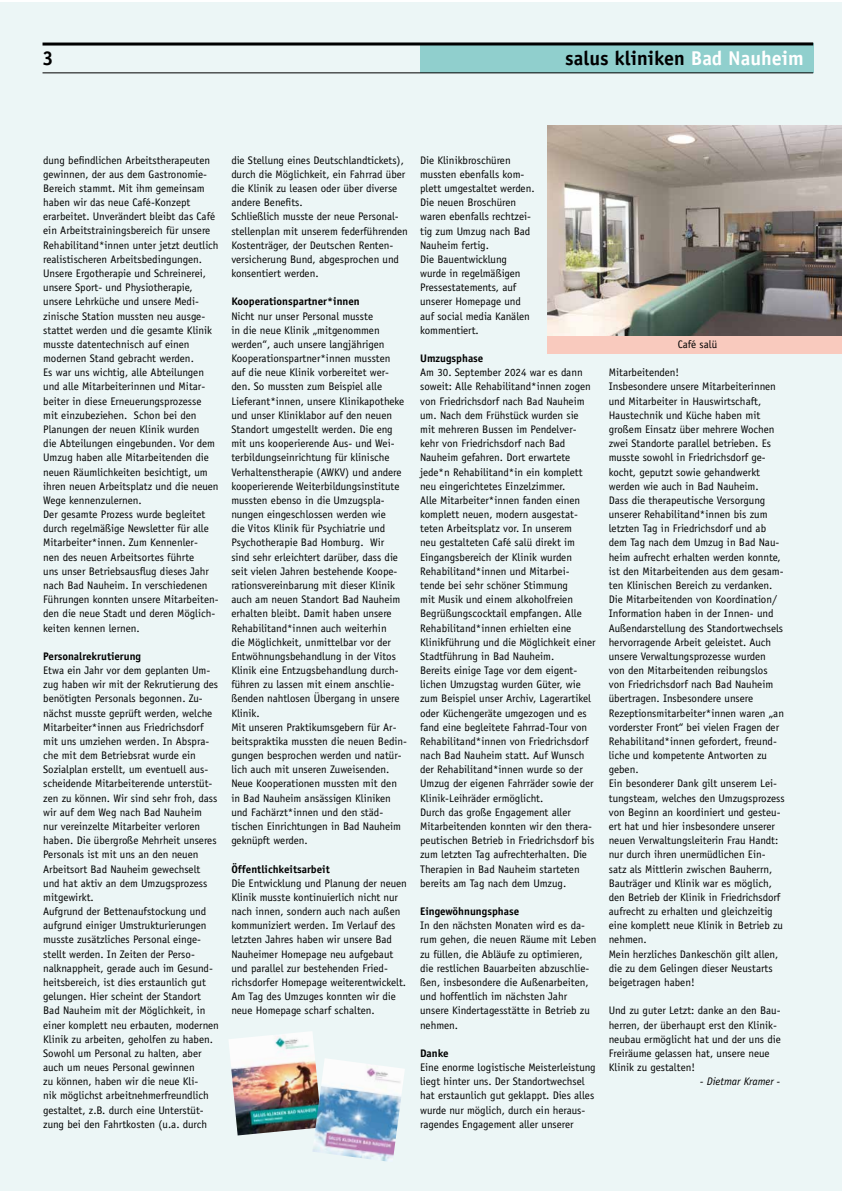
<style>
.page{position:relative;width:842px;height:1191px;background:#fff}
.page>*{position:absolute;margin:0;border:0;box-sizing:border-box;transform-origin:0 0}
.t1{font:700 20px "Officina Sans Std";color:#000}
.t2{font:11px/14.2px "Officina Sans Std";color:#000}
.t3{font:700 11px "Officina Sans Std";color:#000}
.t4{font:italic 11px "Officina Sans Std";color:#000}
.s1{color:#fff}
</style>
<div class="page">
<div style="left:0;top:2px;width:842px;height:1189px;background:#ecf6f6"></div>
<img style="left:547px;top:125px;width:295px;height:211px">
<div style="left:420px;top:44px;width:393px;height:29px;background:#90cfcd"></div>
<hr style="left:43px;top:72px;width:770px;height:1px;background:#000">
<svg style="left:43px;top:42px;width:770px;height:4px;background:#343a3a"></svg>
<img style="left:229px;top:1031px;width:86px;height:104px">
<img style="left:312px;top:1058px;width:93px;height:104px">
<div style="left:547px;top:336px;width:295px;height:17px;background:#f9cabe"></div>
<h1 class="t1" style="left:43px;top:46px;width:13px">3</h1>
<h1 class="t1" style="left:565px;top:45px;width:240px">salus kliniken <span class="s1">Bad Nauheim</span></h1>
<p class="t2" style="left:43px;top:153px;width:177px">dung befindlichen Arbeitstherapeuten gewinnen, der aus dem Gastronomie-Bereich stammt. Mit ihm gemeinsam haben wir das neue Café-Konzept erarbeitet. Unverändert bleibt das Café ein Arbeitstrainingsbereich für unsere Rehabilitand*innen unter jetzt deutlich realistischeren Arbeitsbedingungen.<br>Unsere Ergotherapie und Schreinerei, unsere Sport- und Physiotherapie, unsere Lehrküche und unsere Medi&shy;zinische Station mussten neu ausge&shy;stattet werden und die gesamte Klinik musste datentechnisch auf einen modernen Stand gebracht werden.<br>Es war uns wichtig, alle Abteilungen und alle Mitarbeiterinnen und Mitar&shy;beiter in diese Erneuerungsprozesse mit einzubeziehen. Schon bei den Planungen der neuen Klinik wurden<br>die Abteilungen eingebunden. Vor dem Umzug haben alle Mitarbeitenden die neuen Räumlichkeiten besichtigt, um ihren neuen Arbeitsplatz und die neuen Wege kennenzulernen.<br>Der gesamte Prozess wurde begleitet durch regelmäßige Newsletter für alle Mitarbeiter*innen. Zum Kennenler-<br>nen des neuen Arbeitsortes führte<br>uns unser Betriebsausflug dieses Jahr nach Bad Nauheim. In verschiedenen Führungen konnten unsere Mitarbeiten&shy;den die neue Stadt und deren Möglich&shy;keiten kennen lernen.</p>
<p class="t3" style="left:43px;top:649px;width:99px">Personalrekrutierung</p>
<p class="t2" style="left:43px;top:663px;width:177px">Etwa ein Jahr vor dem geplanten Um&shy;zug haben wir mit der Rekrutierung des benötigten Personals begonnen. Zu&shy;nächst musste geprüft werden, welche Mitarbeiter*innen aus Friedrichsdorf mit uns umziehen werden. In Abspra&shy;che mit dem Betriebsrat wurde ein Sozialplan erstellt, um eventuell aus&shy;scheidende Mitarbeiterende unterstüt&shy;zen zu können. Wir sind sehr froh, dass wir auf dem Weg nach Bad Nauheim nur vereinzelte Mitarbeiter verloren haben. Die übergroße Mehrheit unseres Personals ist mit uns an den neuen Arbeitsort Bad Nauheim gewechselt und hat aktiv an dem Umzugsprozess mitgewirkt.<br>Aufgrund der Bettenaufstockung und aufgrund einiger Umstrukturierungen musste zusätzliches Personal einge&shy;stellt werden. In Zeiten der Perso&shy;nalknappheit, gerade auch im Gesund&shy;heitsbereich, ist dies erstaunlich gut gelungen. Hier scheint der Standort Bad Nauheim mit der Möglichkeit, in einer komplett neu erbauten, modernen Klinik zu arbeiten, geholfen zu haben.<br>Sowohl um Personal zu halten, aber auch um neues Personal gewinnen<br>zu können, haben wir die neue Kli-<br>nik möglichst arbeitnehmerfreundlich gestaltet, z.B. durch eine Unterstüt&shy;zung bei den Fahrtkosten (u.a. durch</p>
<p class="t2" style="left:231px;top:153px;width:178px">die Stellung eines Deutschlandtickets), durch die Möglichkeit, ein Fahrrad über die Klinik zu leasen oder über diverse andere Benefits.<br>Schließlich musste der neue Personal&shy;stellenplan mit unserem federführenden Kostenträger, der Deutschen Renten&shy;versicherung Bund, abgesprochen und konsentiert werden.</p>
<p class="t3" style="left:231px;top:295px;width:130px">Kooperationspartner*innen</p>
<p class="t2" style="left:231px;top:309px;width:177px">Nicht nur unser Personal musste<br>in die neue Klinik „mitgenommen werden“, auch unsere langjährigen Kooperationspartner*innen mussten auf die neue Klinik vorbereitet wer&shy;den. So mussten zum Beispiel alle Lieferant*innen, unsere Klinikapotheke und unser Kliniklabor auf den neuen Standort umgestellt werden. Die eng mit uns kooperierende Aus- und Wei&shy;terbildungseinrichtung für klinische Verhaltenstherapie (AWKV) und andere kooperierende Weiterbildungsinstitute mussten ebenso in die Umzugspla&shy;nungen eingeschlossen werden wie<br>die Vitos Klinik für Psychiatrie und Psychotherapie Bad Homburg. Wir<br>sind sehr erleichtert darüber, dass die seit vielen Jahren bestehende Koope&shy;rationsvereinbarung mit dieser Klinik auch am neuen Standort Bad Nauheim erhalten bleibt. Damit haben unsere Rehabilitand*innen auch weiterhin<br>die Möglichkeit, unmittelbar vor der Entwöhnungsbehandlung in der Vitos Klinik eine Entzugsbehandlung durch&shy;führen zu lassen mit einem anschlie&shy;ßenden nahtlosen Übergang in unsere Klinik.<br>Mit unseren Praktikumsgebern für Ar&shy;beitspraktika mussten die neuen Bedin&shy;gungen besprochen werden und natür&shy;lich auch mit unseren Zuweisenden.<br>Neue Kooperationen mussten mit den in Bad Nauheim ansässigen Kliniken und Fachärzt*innen und den städ&shy;tischen Einrichtungen in Bad Nauheim geknüpft werden.</p>
<p class="t3" style="left:231px;top:862px;width:100px">Öffentlichkeitsarbeit</p>
<p class="t2" style="left:231px;top:876px;width:177px">Die Entwicklung und Planung der neuen Klinik musste kontinuierlich nicht nur nach innen, sondern auch nach außen kommuniziert werden. Im Verlauf des letzten Jahres haben wir unsere Bad Nauheimer Homepage neu aufgebaut und parallel zur bestehenden Fried&shy;richsdorfer Homepage weiterentwickelt.<br>Am Tag des Umzuges konnten wir die neue Homepage scharf schalten.</p>
<p class="t2" style="left:420px;top:153px;width:116px">Die Klinikbroschüren mussten ebenfalls kom&shy;plett umgestaltet werden.<br>Die neuen Broschüren waren ebenfalls rechtzei&shy;tig zum Umzug nach Bad<br>Nauheim fertig.<br>Die Bauentwicklung wurde in regelmäßigen<br>Pressestatements, auf unserer Homepage und auf social media Kanälen kommentiert.</p>
<p class="t3" style="left:420px;top:351px;width:65px">Umzugsphase</p>
<p class="t2" style="left:420px;top:365px;width:177px">Am 30. September 2024 war es dann soweit: Alle Rehabilitand*innen zogen von Friedrichsdorf nach Bad Nauheim um. Nach dem Frühstück wurden sie mit mehreren Bussen im Pendelver&shy;kehr von Friedrichsdorf nach Bad Nauheim gefahren. Dort erwartete jede*n Rehabilitand*in ein komplett neu eingerichtetes Einzelzimmer.<br>Alle Mitarbeiter*innen fanden einen komplett neuen, modern ausgestat&shy;teten Arbeitsplatz vor. In unserem<br>neu gestalteten Café salü direkt im Eingangsbereich der Klinik wurden Rehabilitand*innen und Mitarbei&shy;tende bei sehr schöner Stimmung<br>mit Musik und einem alkoholfreien Begrüßungscocktail empfangen. Alle Rehabilitand*innen erhielten eine Klinikführung und die Möglichkeit einer Stadtführung in Bad Nauheim.<br>Bereits einige Tage vor dem eigent&shy;lichen Umzugstag wurden Güter, wie zum Beispiel unser Archiv, Lagerartikel oder Küchengeräte umgezogen und es fand eine begleitete Fahrrad-Tour von Rehabilitand*innen von Friedrichsdorf nach Bad Nauheim statt. Auf Wunsch der Rehabilitand*innen wurde so der Umzug der eigenen Fahrräder sowie der Klinik-Leihräder ermöglicht.<br>Durch das große Engagement aller Mitarbeitenden konnten wir den thera&shy;peutischen Betrieb in Friedrichsdorf bis zum letzten Tag aufrechterhalten. Die Therapien in Bad Nauheim starteten bereits am Tag nach dem Umzug.</p>
<p class="t3" style="left:420px;top:904px;width:101px">Eingewöhnungsphase</p>
<p class="t2" style="left:420px;top:918px;width:178px">In den nächsten Monaten wird es da&shy;rum gehen, die neuen Räume mit Leben zu füllen, die Abläufe zu optimieren, die restlichen Bauarbeiten abzuschlie&shy;ßen, insbesondere die Außenarbeiten, und hoffentlich im nächsten Jahr unsere Kindertagesstätte in Betrieb zu nehmen.</p>
<p class="t3" style="left:420px;top:1046px;width:30px">Danke</p>
<p class="t2" style="left:420px;top:1060px;width:177px">Eine enorme logistische Meisterleistung liegt hinter uns. Der Standortwechsel hat erstaunlich gut geklappt. Dies alles wurde nur möglich, durch ein heraus&shy;ragendes Engagement aller unserer</p>
<p class="t2" style="left:678px;top:337px;width:41px">Café salü</p>
<p class="t2" style="left:609px;top:365px;width:177px">Mitarbeitenden!<br>Insbesondere unsere Mitarbeiterinnen und Mitarbeiter in Hauswirtschaft, Haustechnik und Küche haben mit großem Einsatz über mehrere Wochen zwei Standorte parallel betrieben. Es musste sowohl in Friedrichsdorf ge&shy;kocht, geputzt sowie gehandwerkt werden wie auch in Bad Nauheim.<br>Dass die therapeutische Versorgung unserer Rehabilitand*innen bis zum letzten Tag in Friedrichsdorf und ab dem Tag nach dem Umzug in Bad Nau&shy;heim aufrecht erhalten werden konnte, ist den Mitarbeitenden aus dem gesam&shy;ten Klinischen Bereich zu verdanken.<br>Die Mitarbeitenden von Koordination/ Information haben in der Innen- und Außendarstellung des Standortwechsels hervorragende Arbeit geleistet. Auch unsere Verwaltungsprozesse wurden<br>von den Mitarbeitenden reibungslos von Friedrichsdorf nach Bad Nauheim übertragen. Insbesondere unsere Rezeptionsmitarbeiter*innen waren „an vorderster Front“ bei vielen Fragen der Rehabilitand*innen gefordert, freund&shy;liche und kompetente Antworten zu geben.<br>Ein besonderer Dank gilt unserem Lei&shy;tungsteam, welches den Umzugsprozess von Beginn an koordiniert und gesteu&shy;ert hat und hier insbesondere unserer neuen Verwaltungsleiterin Frau Handt: nur durch ihren unermüdlichen Ein&shy;satz als Mittlerin zwischen Bauherrn, Bauträger und Klinik war es möglich, den Betrieb der Klinik in Friedrichsdorf aufrecht zu erhalten und gleichzeitig eine komplett neue Klinik in Betrieb zu nehmen.<br>Mein herzliches Dankeschön gilt allen, die zu dem Gelingen dieser Neustarts beigetragen haben!</p>
<p class="t2" style="left:609px;top:1003px;width:173px">Und zu guter Letzt: danke an den Bau&shy;herren, der überhaupt erst den Klinik&shy;neubau ermöglicht hat und der uns die Freiräume gelassen hat, unsere neue Klinik zu gestalten!</p>
<p class="t4" style="left:700px;top:1075px;width:81px">- Dietmar Kramer -</p>
</div>
